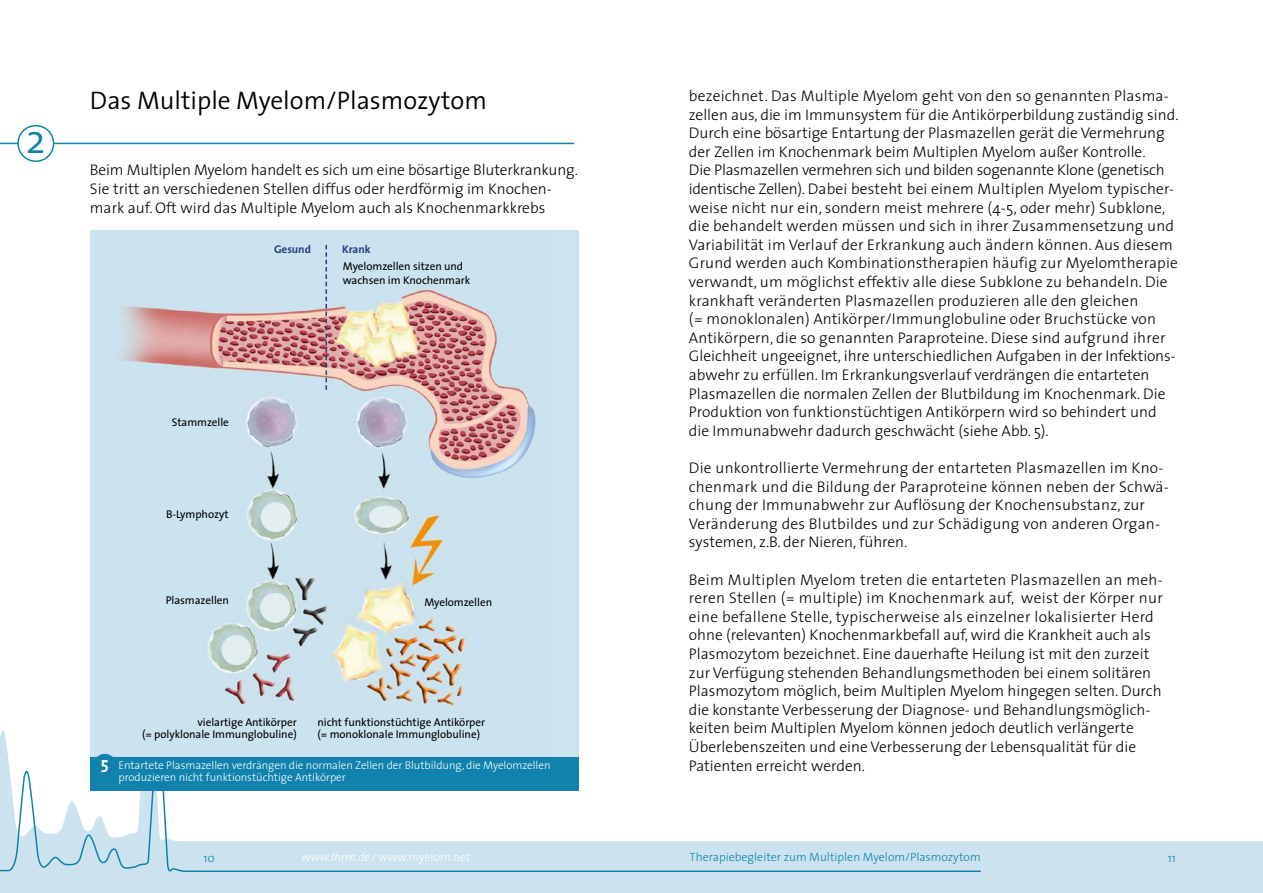
<style>
.page{position:relative;width:1263px;height:893px;background:#fff}
.page>*{position:absolute;margin:0;border:0;box-sizing:border-box;transform-origin:0 0}
.t1{font:300 40.5px "The Sans";color:#1082ad}
.t2{font:300 25.5px "The Sans";color:#000}
.t3{font:700 17.25px "The Sans";color:#fff}
.t4{font:300 15.45px/18.6px "The Sans";color:#000}
.t5{font:300 12px "The Sans";color:#1082ad}
.t6{font:300 12px "The Sans";color:#fff}
.t7{font:11.25px/12.6px "The Sans";letter-spacing:-.005em;color:#000}
.t8{font:300 11.25px/12.6px "The Sans";letter-spacing:-.005em;color:#fff}
.t9{font:700 11.25px "The Sans";letter-spacing:-.005em;color:#293e89}
.s1{font-style:italic}
</style>
<div class="page">
<div style="left:0;top:841px;width:1263px;height:52px;background:#cce3ef"></div>
<svg style="left:0;top:731px;width:982px;height:146px"></svg>
<hr style="left:0;top:143px;width:574px;height:1px;background:#1082ad">
<div style="left:18px;top:126px;width:36px;height:35px;background:#fff;border-radius:50%"></div>
<div style="left:17px;top:125px;width:37px;height:37px;border:2px solid #1082ad;border-radius:50%"></div>
<div style="left:90px;top:230px;width:489px;height:554px;background:#cce3f0"></div>
<img style="left:97px;top:244px;width:439px;height:513px">
<svg style="left:325px;top:245px;width:2px;height:145px"></svg>
<div style="left:90px;top:757px;width:489px;height:34px;background:#1082ad"></div>
<div style="left:93px;top:754px;width:24px;height:23px;background:#1082ad;border-radius:50%"></div>
<h1 class="t1" style="left:26px;top:106px;width:21px">2</h1>
<h2 class="t2" style="left:90px;top:79px;width:398px">Das Multiple Myelom/Plasmozytom</h2>
<p class="t4" style="left:90px;top:160px;width:490px">Beim Multiplen Myelom handelt es sich um eine bösartige Bluterkrankung.<br>Sie tritt an verschiedenen Stellen diffus oder herdförmig im Knochen&shy;mark auf. Oft wird das Multiple Myelom auch als Knochenmarkkrebs</p>
<p class="t9" style="left:274px;top:240px;width:38px">Gesund</p>
<p class="t9" style="left:342px;top:240px;width:30px">Krank</p>
<p class="t7" style="left:343px;top:259px;width:129px;line-height:14.1px">Myelomzellen sitzen und wachsen im Knochenmark</p>
<p class="t7" style="left:172px;top:416px;width:59px">Stammzelle</p>
<p class="t7" style="left:166px;top:508px;width:64px">B-Lymphozyt</p>
<p class="t7" style="left:166px;top:594px;width:65px">Plasmazellen</p>
<p class="t7" style="left:424px;top:596px;width:69px">Myelomzellen</p>
<p class="t3" style="left:101px;top:748px;width:10px">5</p>
<p class="t7" style="left:142px;top:715px;width:156px;text-align:right">vielartige Antikörper<br>(= polyklonale Immunglobuline)</p>
<p class="t7" style="left:317px;top:715px;width:169px">nicht funktionstüchtige Antikörper (= monoklonale Immunglobuline)</p>
<p class="t8" style="left:119px;top:758px;width:433px">Entartete Plasmazellen verdrängen die normalen Zellen der Blutbildung, die Myelomzellen produzieren nicht funktionstüchtige Antikörper</p>
<p class="t4" style="left:689px;top:86px;width:491px">bezeichnet. Das Multiple Myelom geht von den so genannten Plasma&shy;zellen aus, die im Immunsystem für die Antikörperbildung zuständig sind.<br>Durch eine bösartige Entartung der Plasmazellen gerät die Vermehrung der Zellen im Knochenmark beim Multiplen Myelom außer Kontrolle.<br>Die Plasmazellen vermehren sich und bilden sogenannte Klone (genetisch identische Zellen). Dabei besteht bei einem Multiplen Myelom typischer&shy;weise nicht nur ein, sondern meist mehrere (4-5, oder mehr) Subklone, die behandelt werden müssen und sich in ihrer Zusammensetzung und Variabilität im Verlauf der Erkrankung auch ändern können. Aus diesem Grund werden auch Kombinationstherapien häufig zur Myelomtherapie verwandt, um möglichst effektiv alle diese Subklone zu behandeln. Die krankhaft veränderten Plasmazellen produzieren alle den gleichen<br>(= monoklonalen) Antikörper/Immunglobuline oder Bruchstücke von Antikörpern, die so genannten Paraproteine. Diese sind aufgrund ihrer Gleichheit ungeeignet, ihre unterschiedlichen Aufgaben in der Infektions-- abwehr zu erfüllen. Im Erkrankungsverlauf verdrängen die entarteten Plasmazellen die normalen Zellen der Blutbildung im Knochenmark. Die Produktion von funktionstüchtigen Antikörpern wird so behindert und die Immunabwehr dadurch geschwächt (siehe Abb. 5).</p>
<p class="t4" style="left:689px;top:458px;width:481px">Die unkontrollierte Vermehrung der entarteten Plasmazellen im Kno&shy;chenmark und die Bildung der Paraproteine können neben der Schwä&shy;chung der Immunabwehr zur Auflösung der Knochensubstanz, zur Veränderung des Blutbildes und zur Schädigung von anderen Organ&shy;systemen, z.B. der Nieren, führen.</p>
<p class="t4" style="left:689px;top:570px;width:475px">Beim Multiplen Myelom treten die entarteten Plasmazellen an meh&shy;reren Stellen (= multiple) im Knochenmark auf, weist der Körper nur eine befallene Stelle, typischerweise als einzelner lokalisierter Herd ohne (relevanten) Knochenmarkbefall auf, wird die Krankheit auch als Plasmozytom bezeichnet. Eine dauerhafte Heilung ist mit den zurzeit zur Verfügung stehenden Behandlungsmethoden bei einem solitären Plasmozytom möglich, beim Multiplen Myelom hingegen selten. Durch die konstante Verbesserung der Diagnose- und Behandlungsmöglich&shy;keiten beim Multiplen Myelom können jedoch deutlich verlängerte Überlebenszeiten und eine Verbesserung der Lebensqualität für die Patienten erreicht werden.</p>
<p class="t5" style="left:203px;top:848px;width:13px">10</p>
<p class="t6" style="left:302px;top:847px;width:171px"><span class="s1">www.lhrm.de</span> / www.myelom.net</p>
<p class="t5" style="left:690px;top:847px;width:293px">Therapiebegleiter zum Multiplen Myelom/Plasmozytom</p>
<p class="t5" style="left:1168px;top:848px;width:10px">11</p>
</div>
